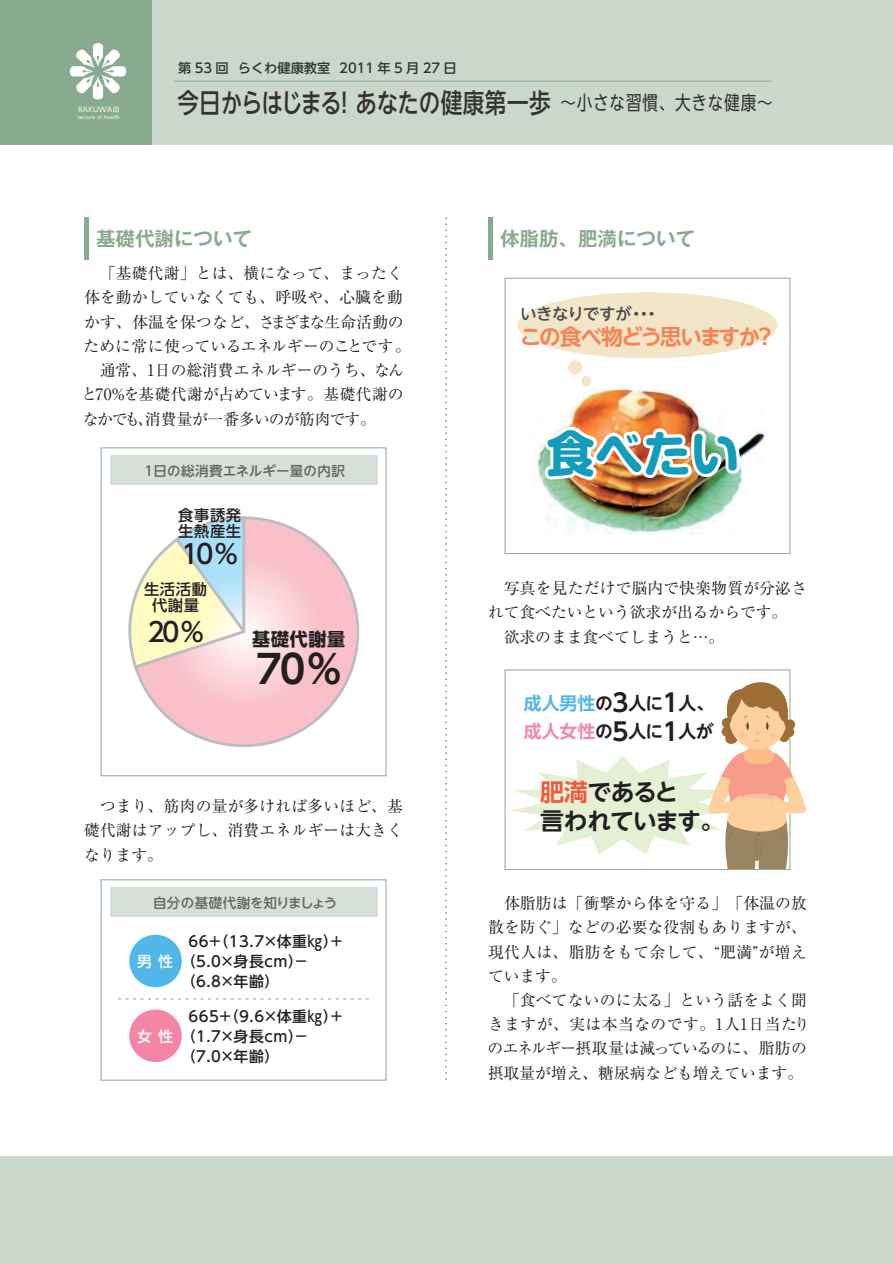
<style>
.page{position:relative;width:893px;height:1263px;background:#fff}
.page>*{position:absolute;margin:0;border:0;box-sizing:border-box;transform-origin:0 0}
.t1{font:700 48.3px "Shin M Go Pro";color:#149cbb}
.t2{font:700 39px "UD Shin Go NT Pro De";color:#231f20}
.t3{font:500 27px "UD Shin Go NT Pro";letter-spacing:-.02em;color:#333;scale:.8 1}
.t4{font:500 26.4px "UD Shin Go NT Pro";color:#231f20}
.t5{font:700 23.85px/28.5px "UD Shin Go NT Pro De";letter-spacing:-.045em;color:#231f20}
.t6{font:700 21.9px "UD Shin Go NT Pro De";letter-spacing:-.09em;color:#f58355}
.t7{font:700 19.5px "Gothic MB101 Pr 5 De";color:#88ab8f}
.t8{font:19.5px "UD Shin Go NT Pro";letter-spacing:.05em;color:#333;scale:.8 1}
.t9{font:700 18px "UD Shin Go NT Pro";letter-spacing:.04em;color:#231f20}
.t10{font:700 17.85px/28.5px "UD Shin Go NT Pro De";color:#231f20}
.t11{font:500 16.5px "UD Shin Go NT Pro";letter-spacing:-.03em;color:#4b4c4d}
.t12{font:15.75px/24.2px "Ryumin Pr 5";letter-spacing:.015em;color:#231f20}
.t13{font:500 15.3px/16.6px "UD Shin Go NT Pro";letter-spacing:.04em;color:#231f20;text-align:center}
.t14{font:500 14.85px/20.2px "UD Shin Go NT Pro";letter-spacing:.04em;color:#231f20}
.t15{font:500 14.85px "UD Shin Go NT Pro";color:#fff}
.t16{font:500 13.5px "UD Shin Go NT Pro";letter-spacing:.015em;color:#636366}
.t17{font:500 13.5px "UD Shin Go NT Pro";letter-spacing:-.015em;color:#636366}
.t18{font:500 13.2px "UD Shin Go NT Pro";color:#333}
.t19{font:6.9px "UD Shin Go NT Pro";letter-spacing:.04em;color:#fff}
.t20{font:4.65px "UD Shin Go NT Pro";letter-spacing:.04em;color:#fff}
.s1{color:#50b7e8}
.s2{font-size:24.6px}
.s3{color:#f386a7}
.s4{color:#f0593e}
</style>
<div class="page">
<div style="left:0;top:1157px;width:893px;height:106px;background:#cad8cb"></div>
<div style="left:0;top:0;width:893px;height:145px;background:#cad8cb"></div>
<div style="left:0;top:0;width:152px;height:145px;background:#88ab8f"></div>
<svg style="left:445px;top:218px;width:2px;height:862px"></svg>
<hr style="left:84px;top:217px;width:4px;height:42px;background:#88ab8f">
<hr style="left:488px;top:217px;width:4px;height:42px;background:#88ab8f">
<svg style="left:70px;top:43px;width:56px;height:57px"></svg>
<svg style="left:113px;top:107px;width:6px;height:5px"></svg>
<hr style="left:173px;top:81px;width:599px;height:1px;background:#88ab8f">
<div style="left:101px;top:447px;width:285px;height:329px;border:1px solid #88ab8f"></div>
<div style="left:110px;top:455px;width:267px;height:30px;background:#d7e0d6"></div>
<svg style="left:128px;top:603px;width:4px;height:56px"></svg>
<svg style="left:132px;top:516px;width:228px;height:231px"></svg>
<svg style="left:118px;top:998px;width:251px;height:1px"></svg>
<img style="left:537px;top:432px;width:230px;height:102px">
<img style="left:540px;top:292px;width:203px;height:191px">
<div style="left:517px;top:292px;width:260px;height:66px;background:#f3e5c7;border-radius:50%"></div>
<div style="left:505px;top:278px;width:285px;height:276px;border:1px solid #88ab8f"></div>
<div style="left:129px;top:935px;width:53px;height:52px;background:#50b7e8;border-radius:50%"></div>
<div style="left:129px;top:1009px;width:53px;height:53px;background:#f386a7;border-radius:50%"></div>
<div style="left:101px;top:879px;width:285px;height:201px;border:1px solid #88ab8f"></div>
<div style="left:110px;top:887px;width:267px;height:30px;background:#d7e0d6"></div>
<div style="left:505px;top:670px;width:285px;height:200px;border:1px solid #88ab8f"></div>
<svg style="left:509px;top:681px;width:297px;height:188px"></svg>
<div style="left:568px;top:360px;width:14px;height:14px;background:#f3e5c7;border-radius:50%"></div>
<div style="left:581px;top:376px;width:10px;height:10px;background:#f3e5c7;border-radius:50%"></div>
<p class="t19" style="left:78px;top:104px;width:35px">RAKUWA</p>
<p class="t20" style="left:78px;top:113px;width:43px">lecture of health</p>
<p class="t18" style="left:178px;top:57px;width:280px">第 53 回 らくわ健康教室 2011 年 5 月 27 日</p>
<p class="t3" style="left:177px;top:81px;width:468px">今日からはじまる！ あなたの健康第一歩</p>
<p class="t8" style="left:560px;top:87px;width:267px">～小さな習慣、大きな健康～</p>
<p class="t7" style="left:96px;top:222px;width:157px">基礎代謝について</p>
<p class="t12" style="left:82px;top:260px;width:331px">　「基礎代謝」とは、横になって、まったく体を動かしていなくても、呼吸や、心臓を動かす、体温を保つなど、さまざまな生命活動のために常に使っているエネルギーのことです。　通常、1日の総消費エネルギーのうち、なんと70％を基礎代謝が占めています。基礎代謝のなかでも、消費量が一番多いのが筋肉です。</p>
<p class="t16" style="left:142px;top:460px;width:204px">１日の総消費エネルギー量の内訳</p>
<p class="t13" style="left:178px;top:506px;width:64px;text-align:left">食事誘発生熱産生</p>
<p class="t4" style="left:181px;top:532px;width:60px">10％</p>
<p class="t13" style="left:144px;top:580px;width:64px">生活活動代謝量</p>
<p class="t4" style="left:147px;top:611px;width:60px">20％</p>
<p class="t9" style="left:252px;top:624px;width:94px">基礎代謝量</p>
<p class="t2" style="left:256px;top:637px;width:89px">70％</p>
<p class="t12" style="left:84px;top:793px;width:320px;text-align:justify">　つまり、筋肉の量が多ければ多いほど、基礎代謝はアップし、消費エネルギーは大きくなります。</p>
<p class="t17" style="left:153px;top:892px;width:186px">自分の基礎代謝を知りましょう</p>
<p class="t15" style="left:137px;top:949px;width:37px">男 性</p>
<p class="t15" style="left:137px;top:1024px;width:37px">女 性</p>
<p class="t14" style="left:181px;top:930px;width:165px;text-indent:8px">66＋（13.7×体重㎏）＋（5.0×身長cm）－（6.8×年齢）</p>
<p class="t14" style="left:181px;top:1005px;width:165px;text-indent:8px">665＋（9.6×体重㎏）＋（1.7×身長cm）－（7.0×年齢）</p>
<p class="t7" style="left:500px;top:222px;width:196px">体脂肪、肥満について</p>
<p class="t11" style="left:520px;top:300px;width:141px">いきなりですが・・・</p>
<p class="t6" style="left:520px;top:318px;width:258px">この食べ物どう思いますか？</p>
<p class="t1" style="left:546px;top:414px;width:195px">食べたい</p>
<p class="t12" style="left:488px;top:575px;width:320px">　写真を見ただけで脳内で快楽物質が分泌されて食べたいという欲求が出るからです。　欲求のまま食べてしまうと…。</p>
<p class="t10" style="left:524px;top:688px;width:192px"><span class="s1">成人男性</span>の<span class="s2">３</span>人に<span class="s2">１</span>人、<span class="s3">成人女性</span>の<span class="s2">５</span>人に<span class="s2">１</span>人が</p>
<p class="t5" style="left:540px;top:777px;width:185px"><span class="s4">肥満</span>であると<br>言われています。</p>
<p class="t12" style="left:487px;top:890px;width:324px">　体脂肪は「衝撃から体を守る」「体温の放散を防ぐ」などの必要な役割もありますが、現代人は、脂肪をもて余して、“肥満”が増えています。<br>　「食べてないのに太る」という話をよく聞きますが、実は本当なのです。1人1日当たりのエネルギー摂取量は減っているのに、脂肪の摂取量が増え、糖尿病なども増えています。</p>
</div>
